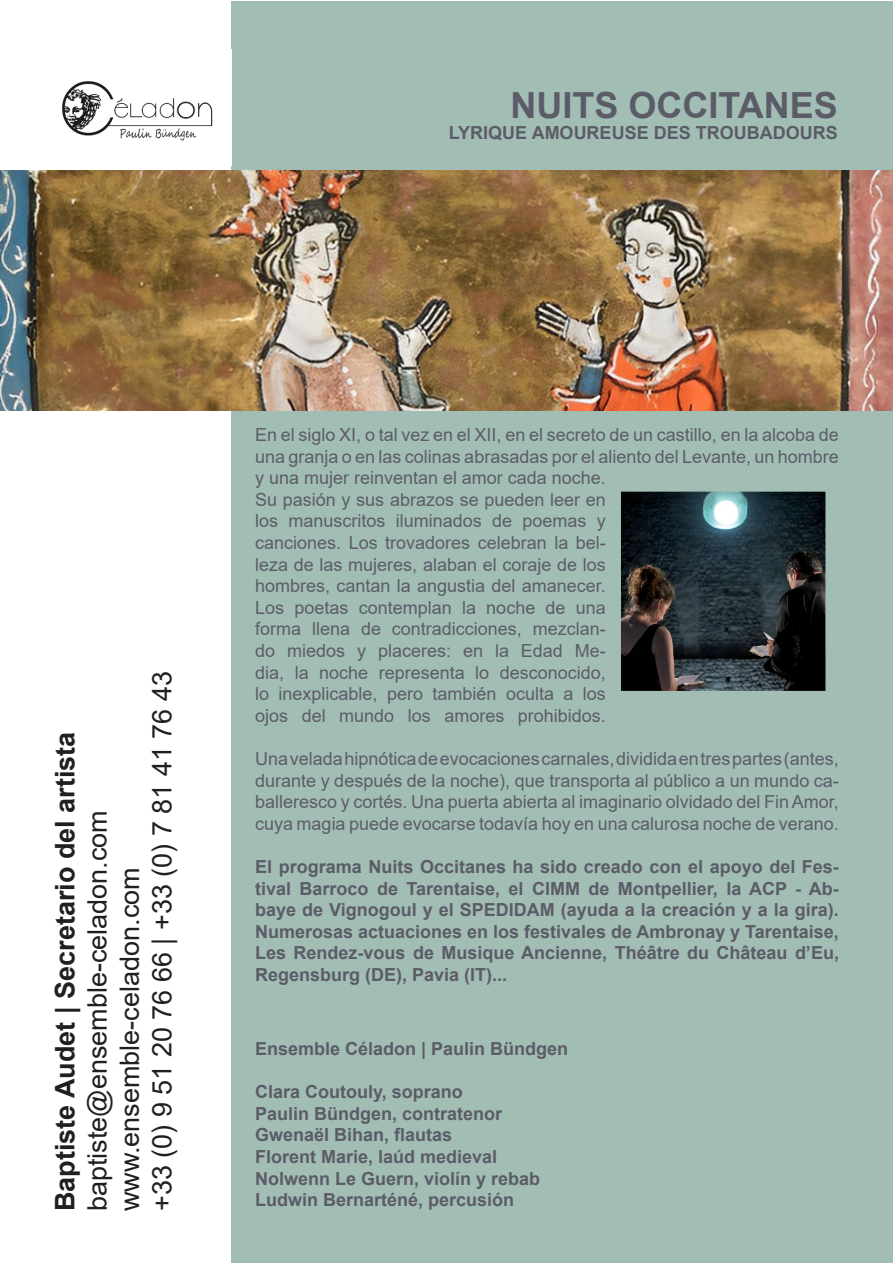
<style>
.page{position:relative;width:893px;height:1263px;background:#fff}
.page>*{position:absolute;margin:0;border:0;box-sizing:border-box;transform-origin:0 0}
.t1{font:700 36px "Arial";color:#5c5c68}
.t2{font:27px/32.4px "Arial";color:#231f20}
.t3{font:700 27px "Arial";color:#231f20}
.t4{font:18px/21.6px "Arial";color:#5c5c68}
.t5{font:700 18px/21.6px "Arial";color:#5c5c68;text-align:justify}
</style>
<div class="page">
<div style="left:232px;top:1px;width:661px;height:1261px;background:#a2beb4"></div>
<img style="left:0;top:170px;width:893px;height:240px">
<img style="left:622px;top:493px;width:202px;height:197px">
<img style="left:62px;top:81px;width:151px;height:60px">
<p class="t1" style="left:510px;top:80px;width:329px">NUITS OCCITANES</p>
<p class="t5" style="left:449px;top:122px;width:390px">LYRIQUE AMOUREUSE DES TROUBADOURS</p>
<p class="t2" style="left:113px;top:1211px;width:541px;rotate:-90deg">www.ensemble-celadon.com<br>+33 (0) 9 51 20 76 66 | +33 (0) 7 81 41 76 43</p>
<p class="t3" style="left:46px;top:1211px;width:481px;rotate:-90deg">Baptiste Audet | Secretario del artista</p>
<p class="t2" style="left:81px;top:1211px;width:403px;rotate:-90deg">baptiste@ensemble-celadon.com</p>
<p class="t4" style="left:255px;top:424px;width:585px">En el siglo XI, o tal vez en el XII, en el secreto de un castillo, en la alcoba de una granja o en las colinas abrasadas por el aliento del Levante, un hombre y una mujer reinventan el amor cada noche.<br>Su pasión y sus abrazos se pueden leer en<br>los manuscritos iluminados de poemas y<br>canciones. Los trovadores celebran la bel-<br>leza de las mujeres, alaban el coraje de los<br>hombres, cantan la angustia del amanecer.<br>Los poetas contemplan la noche de una<br>forma llena de contradicciones, mezclan-<br>do miedos y placeres: en la Edad Me-<br>dia, la noche representa lo desconocido,<br>lo inexplicable, pero también oculta a los<br>ojos del mundo los amores prohibidos.</p>
<p class="t4" style="left:255px;top:748px;width:585px;text-align:justify">Una velada hipnótica de evocaciones carnales, dividida en tres partes (antes, durante y después de la noche), que transporta al público a un mundo ca&shy;balleresco y cortés. Una puerta abierta al imaginario olvidado del Fin Amor, cuya magia puede evocarse todavía hoy en una calurosa noche de verano.</p>
<p class="t5" style="left:255px;top:856px;width:585px">El programa Nuits Occitanes ha sido creado con el apoyo del Fes&shy;tival Barroco de Tarentaise, el CIMM de Montpellier, la ACP - Ab&shy;baye de Vignogoul y el SPEDIDAM (ayuda a la creación y a la gira).<br>Numerosas actuaciones en los festivales de Ambronay y Tarentaise, Les Rendez-vous de Musique Ancienne, Théâtre du Château d’Eu, Regensburg (DE), Pavia (IT)...</p>
<p class="t5" style="left:255px;top:1038px;width:315px">Ensemble Céladon | Paulin Bündgen</p>
<p class="t5" style="left:255px;top:1081px;width:287px;text-align:left">Clara Coutouly, soprano<br>Paulin Bündgen, contratenor<br>Gwenaël Bihan, flautas<br>Florent Marie, laúd medieval<br>Nolwenn Le Guern, violín y rebab<br>Ludwin Bernarténé, percusión</p>
</div>
